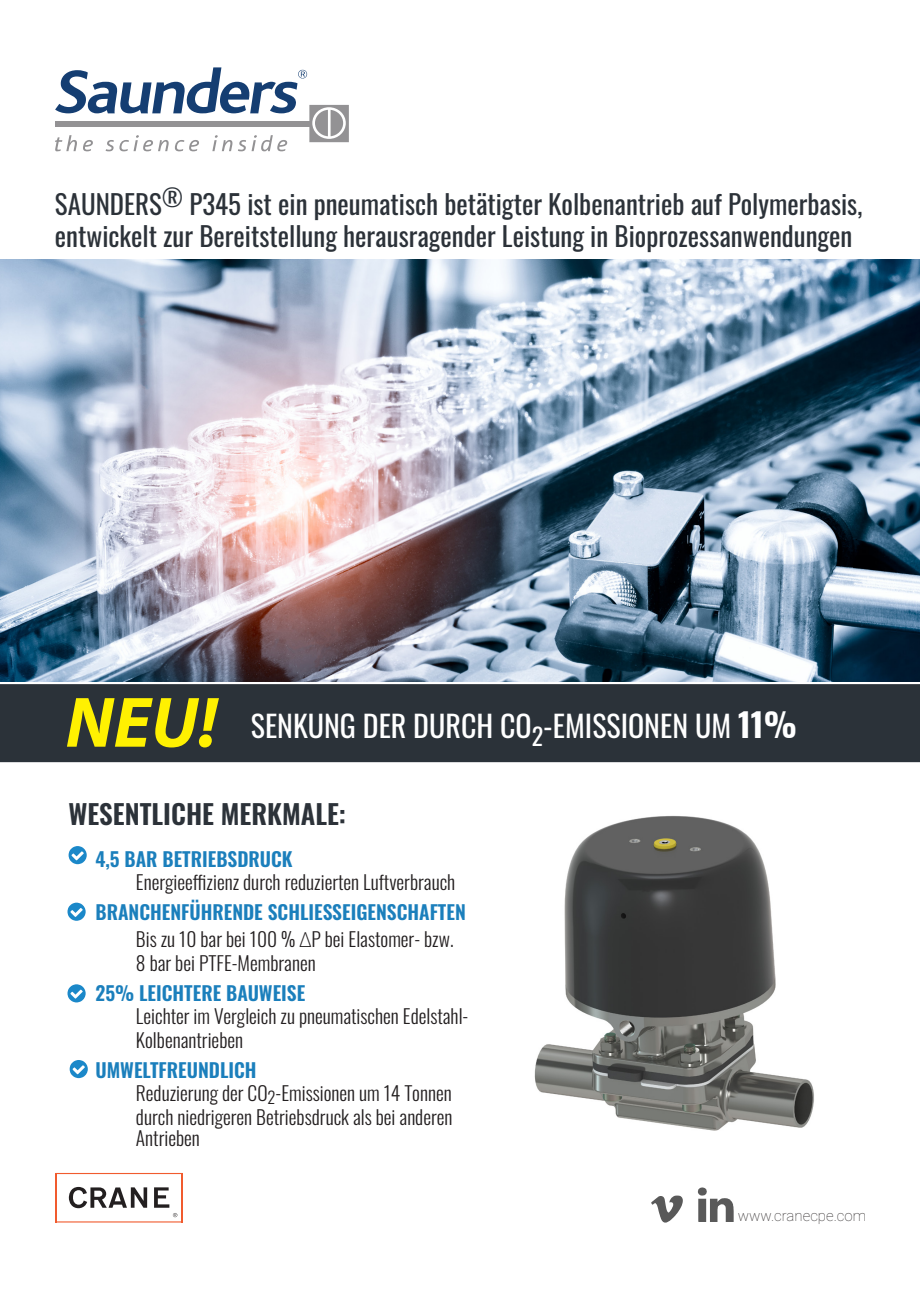
<style>
.page{position:relative;width:920px;height:1290px;background:#fff}
.page>*{position:absolute;margin:0;border:0;box-sizing:border-box;transform-origin:0 0}
.t1{font:italic 700 72px "Myriad Pro";color:#fff101}
.t2{font:30px "Oswald";color:#fff}
.Short_Intro_Text{font:27px/32.4px "Oswald";color:#2c3239}
.Headings{font:600 27px "Oswald";color:#2c3239}
.t3{font:300 19.5px/23.4px "Oswald";color:#231f20}
.t4{font:600 19.5px/27px "Oswald";color:#1b7fbc}
.t5{font:100 15px "Roboto";color:#231f20}
.s1{font-weight:700;font-size:33px}
.s2{font-weight:600;color:#1b7fbc}
.s3{font-weight:300;color:#231f20}
.s4{font-family:"Myriad Pro";font-weight:300;font-size:22.5px;color:#231f20}
</style>
<div class="page">
<svg style="left:69px;top:1187px;width:78px;height:21px"></svg>
<hr style="left:56px;top:1221px;width:127px;height:1px;background:#f15b2e">
<hr style="left:182px;top:1173px;width:1px;height:49px;background:#f15b2e">
<hr style="left:55px;top:1173px;width:128px;height:1px;background:#f15b2e">
<hr style="left:55px;top:1173px;width:2px;height:49px;background:#f15b2e">
<svg style="left:154px;top:1187px;width:23px;height:30px"></svg>
<img style="left:534px;top:815px;width:280px;height:316px">
<svg style="left:651px;top:1195px;width:32px;height:27px"></svg>
<svg style="left:698px;top:1187px;width:36px;height:35px"></svg>
<div style="left:0;top:684px;width:920px;height:78px;background:#2b3239"></div>
<svg style="left:69px;top:846px;width:18px;height:18px"></svg>
<svg style="left:68px;top:903px;width:18px;height:18px"></svg>
<svg style="left:68px;top:984px;width:18px;height:18px"></svg>
<svg style="left:70px;top:1060px;width:18px;height:18px"></svg>
<svg style="left:55px;top:67px;width:294px;height:84px"></svg>
<img style="left:0;top:260px;width:920px;height:422px">
<p class="Short_Intro_Text" style="left:55px;top:185px;width:809px">SAUNDERS<sup>®</sup> P345 ist ein pneumatisch betätigter Kolbenantrieb auf Polymerbasis, entwickelt zur Bereitstellung herausragender Leistung in Bioprozessanwendungen</p>
<p class="t1" style="left:66px;top:683px;width:153px">NEU!</p>
<p class="t2" style="left:251px;top:699px;width:548px">SENKUNG DER DURCH CO<sub>2</sub>-EMISSIONEN UM <span class="s1">11%</span></p>
<p class="Headings" style="left:68px;top:800px;width:279px">WESENTLICHE MERKMALE:</p>
<p class="t3" style="left:136px;top:845px;width:321px;text-indent:-41px"><span class="s2">4,5 BAR BETRIEBSDRUCK<br></span>Energieeffizienz durch reduzierten Luftverbrauch</p>
<p class="t4" style="left:136px;top:900px;width:331px;text-indent:-41px">BRANCHENFÜHRENDE SCHLIESSEIGENSCHAFTEN<br><span class="s3">Bis zu 10 bar bei 100 %</span> <span class="s4">∆</span><span class="s3">P bei Elastomer- bzw.</span></p>
<p class="t3" style="left:136px;top:949px;width:181px">8 bar bei PTFE-Membranen</p>
<p class="t3" style="left:136px;top:979px;width:334px;text-indent:-41px"><span class="s2">25% LEICHTERE BAUWEISE<br></span>Leichter im Vergleich zu pneumatischen Edelstahl-<br>Kolbenantrieben</p>
<p class="t3" style="left:136px;top:1056px;width:318px;text-indent:-41px"><span class="s2">UMWELTFREUNDLICH<br></span>Reduzierung der CO<sub>2</sub>-Emissionen um 14 Tonnen durch niedrigeren Betriebsdruck als bei anderen</p>
<p class="t3" style="left:136px;top:1124px;width:65px">Antrieben</p>
<p class="t5" style="left:738px;top:1205px;width:130px">www.cranecpe.com</p>
</div>
